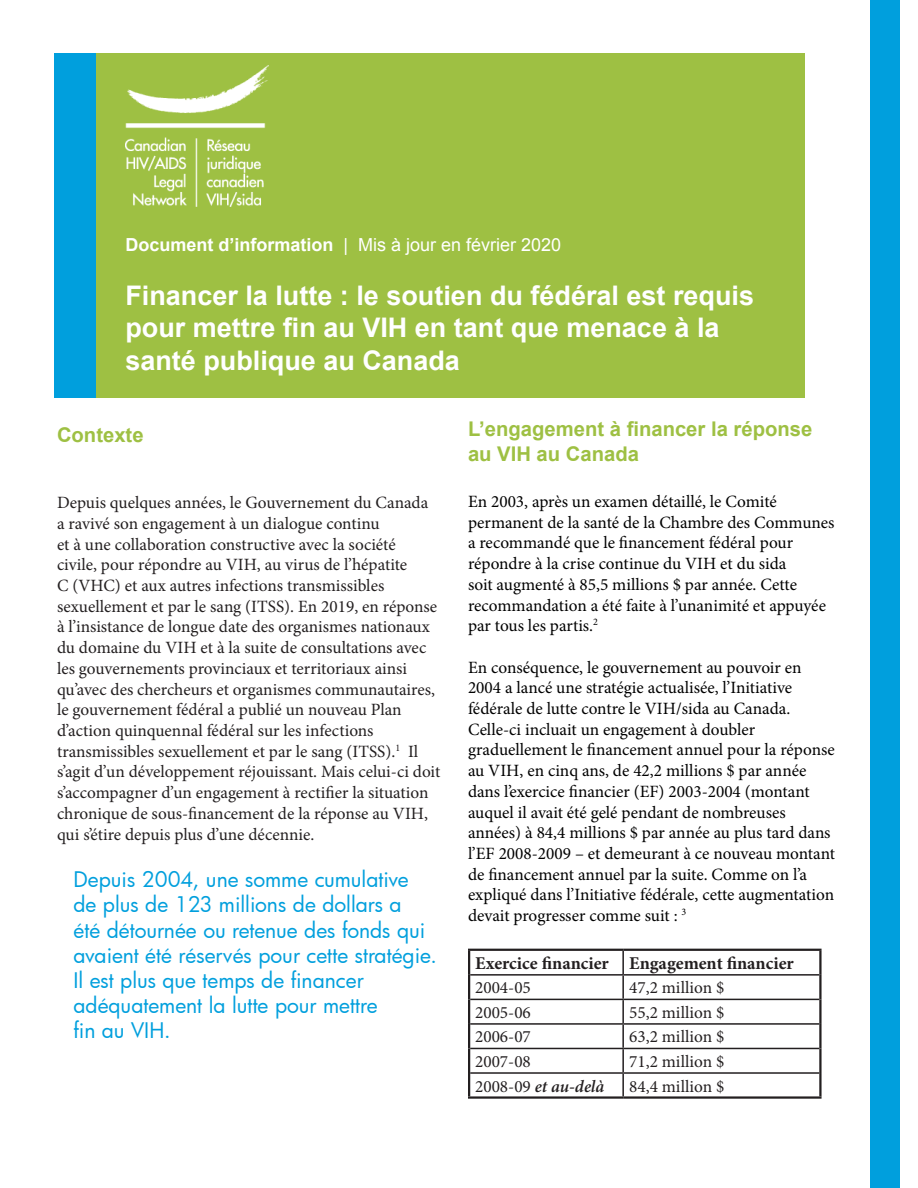
<style>
.page{position:relative;width:918px;height:1188px;background:#fff}
.page>*{position:absolute;margin:0;border:0;box-sizing:border-box;transform-origin:0 0}
.t1{font:700 27px/32.4px "Arial";color:#fff}
.t2{font:21px/25.2px "Futura";color:#009fdd}
.t3{font:700 20.25px/25.2px "Arial";color:#9ec043}
.t4{font:18px "Arial";color:#fff}
.t5{font:700 18px "Minion Pro";color:#231f20}
.t6{font:17.25px/20.7px "Minion Pro";color:#231f20}
.t7{font:17.25px/20.7px "Minion Pro";color:#000}
.t8{font:italic 600 17.25px "Minion Pro";color:#231f20}
.s1{font-weight:700}
.s2{font-weight:400;font-style:normal}
</style>
<div class="page">
<div style="left:94px;top:53px;width:712px;height:345px;background:#9ec043"></div>
<hr style="left:468px;top:949px;width:155px;height:2px;background:#231f20">
<hr style="left:468px;top:951px;width:2px;height:24px;background:#231f20">
<hr style="left:623px;top:949px;width:199px;height:2px;background:#231f20">
<hr style="left:819px;top:951px;width:3px;height:24px;background:#231f20">
<hr style="left:468px;top:975px;width:2px;height:24px;background:#231f20">
<hr style="left:819px;top:975px;width:3px;height:24px;background:#231f20">
<hr style="left:468px;top:999px;width:2px;height:25px;background:#231f20">
<hr style="left:819px;top:999px;width:3px;height:25px;background:#231f20">
<hr style="left:468px;top:1024px;width:2px;height:24px;background:#231f20">
<hr style="left:819px;top:1024px;width:3px;height:24px;background:#231f20">
<hr style="left:468px;top:1048px;width:2px;height:25px;background:#231f20">
<hr style="left:819px;top:1048px;width:3px;height:25px;background:#231f20">
<hr style="left:468px;top:1073px;width:2px;height:23px;background:#231f20">
<hr style="left:819px;top:1073px;width:3px;height:23px;background:#231f20">
<hr style="left:468px;top:1096px;width:155px;height:3px;background:#231f20">
<hr style="left:623px;top:1096px;width:199px;height:3px;background:#231f20">
<hr style="left:622px;top:951px;width:2px;height:23px;background:#231f20">
<hr style="left:470px;top:974px;width:153px;height:2px;background:#231f20">
<hr style="left:623px;top:974px;width:196px;height:2px;background:#231f20">
<hr style="left:622px;top:976px;width:2px;height:23px;background:#231f20">
<hr style="left:470px;top:999px;width:153px;height:1px;background:#231f20">
<hr style="left:623px;top:999px;width:196px;height:1px;background:#231f20">
<hr style="left:622px;top:1000px;width:2px;height:23px;background:#231f20">
<hr style="left:470px;top:1023px;width:153px;height:2px;background:#231f20">
<hr style="left:623px;top:1023px;width:196px;height:2px;background:#231f20">
<hr style="left:622px;top:1025px;width:2px;height:23px;background:#231f20">
<hr style="left:470px;top:1048px;width:153px;height:1px;background:#231f20">
<hr style="left:623px;top:1048px;width:196px;height:1px;background:#231f20">
<hr style="left:622px;top:1049px;width:2px;height:23px;background:#231f20">
<hr style="left:470px;top:1072px;width:153px;height:2px;background:#231f20">
<hr style="left:623px;top:1072px;width:196px;height:2px;background:#231f20">
<hr style="left:622px;top:1074px;width:2px;height:22px;background:#231f20">
<div style="left:871px;top:0;width:29px;height:1188px;background:#009fdd"></div>
<div style="left:54px;top:53px;width:41px;height:345px;background:#009fdd"></div>
<img style="left:125px;top:65px;width:143px;height:142px">
<p class="t4" style="left:125px;top:233px;width:437px"><span class="s1">Document d’information</span> | Mis à jour en février 2020</p>
<p class="t1" style="left:125px;top:280px;width:630px">Financer la lutte : le soutien du fédéral est requis pour mettre fin au VIH en tant que menace à la santé publique au Canada</p>
<p class="t3" style="left:57px;top:423px;width:88px">Contexte</p>
<p class="t6" style="left:57px;top:492px;width:385px">Depuis quelques années, le Gouvernement du Canada<br>a ravivé son engagement à un dialogue continu<br>et à une collaboration constructive avec la société<br>civile, pour répondre au VIH, au virus de l’hépatite<br>C (VHC) et aux autres infections transmissibles sexuellement et par le sang (ITSS). En 2019, en réponse à l’insistance de longue date des organismes nationaux du domaine du VIH et à la suite de consultations avec les gouvernements provinciaux et territoriaux ainsi qu’avec des chercheurs et organismes communautaires, le gouvernement fédéral a publié un nouveau Plan d’action quinquennal fédéral sur les infections transmissibles sexuellement et par le sang (ITSS).<sup>1</sup> Il s’agit d’un développement réjouissant. Mais celui-ci doit s’accompagner d’un engagement à rectifier la situation chronique de sous-financement de la réponse au VIH, qui s’étire depuis plus d’une décennie.</p>
<p class="t2" style="left:74px;top:866px;width:365px">Depuis 2004, une somme cumulative de plus de 123 millions de dollars a<br>été détournée ou retenue des fonds qui avaient été réservés pour cette stratégie.<br>Il est plus que temps de financer adéquatement la lutte pour mettre</p>
<p class="t2" style="left:74px;top:1018px;width:99px">fin au VIH.</p>
<p class="t3" style="left:468px;top:417px;width:346px">L’engagement à financer la réponse au VIH au Canada</p>
<p class="t7" style="left:468px;top:491px;width:368px">En 2003, après un examen détaillé, le Comité permanent de la santé de la Chambre des Communes a recommandé que le financement fédéral pour répondre à la crise continue du VIH et du sida<br>soit augmenté à 85,5 millions $ par année. Cette recommandation a été faite à l’unanimité et appuyée par tous les partis.<sup>2</sup></p>
<p class="t7" style="left:468px;top:657px;width:335px">En conséquence, le gouvernement au pouvoir en<br>2004 a lancé une stratégie actualisée, l’Initiative fédérale de lutte contre le VIH/sida au Canada.</p>
<p class="t7" style="left:468px;top:719px;width:369px">Celle-ci incluait un engagement à doubler graduellement le financement annuel pour la réponse au VIH, en cinq ans, de 42,2 millions $ par année dans l’exercice financier (EF) 2003-2004 (montant auquel il avait été gelé pendant de nombreuses années) à 84,4 millions $ par année au plus tard dans l’EF 2008-2009 – et demeurant à ce nouveau montant de financement annuel par la suite. Comme on l’a expliqué dans l’Initiative fédérale, cette augmentation devait progresser comme suit : <sup>3</sup></p>
<p class="t5" style="left:475px;top:950px;width:135px">Exercice financier</p>
<p class="t5" style="left:629px;top:950px;width:166px">Engagement financier</p>
<p class="t6" style="left:475px;top:978px;width:57px">2004-05</p>
<p class="t6" style="left:629px;top:978px;width:97px">47,2 million $</p>
<p class="t6" style="left:475px;top:1002px;width:57px">2005-06</p>
<p class="t6" style="left:629px;top:1002px;width:97px">55,2 million $</p>
<p class="t6" style="left:475px;top:1027px;width:57px">2006-07</p>
<p class="t6" style="left:629px;top:1027px;width:97px">63,2 million $</p>
<p class="t6" style="left:475px;top:1051px;width:57px">2007-08</p>
<p class="t6" style="left:629px;top:1051px;width:97px">71,2 million $</p>
<p class="t8" style="left:475px;top:1074px;width:131px"><span class="s2">2008-09</span> et au-delà</p>
<p class="t6" style="left:629px;top:1076px;width:97px">84,4 million $</p>
</div>
